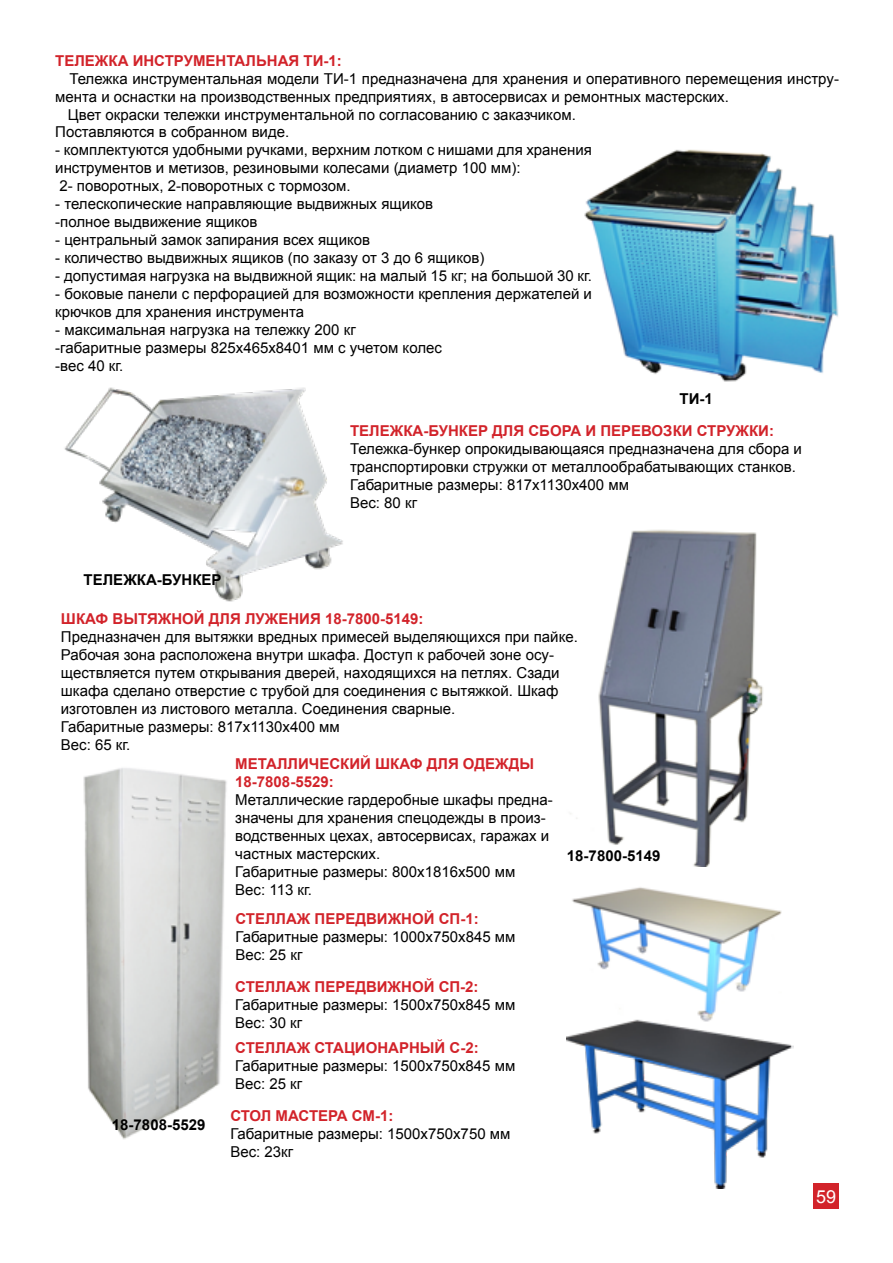
<style>
.page{position:relative;width:893px;height:1263px;background:#fff}
.page>*{position:absolute;margin:0;border:0;box-sizing:border-box;transform-origin:0 0}
.t1{font:18px "Arial";color:#fff}
.t2{font:15px/18px "Arial";color:#000}
.t3{font:700 15px/18px "Arial";color:#d2232a}
.t4{font:700 15px "Arial";color:#000}
.t5{font:700 15px "Arial";letter-spacing:-.025em;color:#d2232a}
</style>
<div class="page">
<img style="left:64px;top:387px;width:279px;height:215px">
<img style="left:570px;top:529px;width:193px;height:338px">
<img style="left:584px;top:149px;width:255px;height:233px">
<img style="left:83px;top:768px;width:144px;height:372px">
<img style="left:572px;top:887px;width:209px;height:131px">
<img style="left:566px;top:1018px;width:227px;height:171px">
<div style="left:813px;top:1183px;width:26px;height:26px;background:#d2232a"></div>
<p class="t3" style="left:55px;top:52px;width:288px">ТЕЛЕЖКА ИНСТРУМЕНТАЛЬНАЯ ТИ-1:</p>
<p class="t2" style="left:69px;top:70px;width:771px">Тележка инструментальная модели ТИ-1 предназначена для хранения и оперативного перемещения инстру-</p>
<p class="t2" style="left:55px;top:88px;width:675px">мента и оснастки на производственных предприятиях, в автосервисах и ремонтных мастерских.</p>
<p class="t2" style="left:68px;top:106px;width:510px">Цвет окраски тележки инструментальной по согласованию с заказчиком.</p>
<p class="t2" style="left:55px;top:123px;width:235px">Поставляются в собранном виде.</p>
<p class="t2" style="left:55px;top:141px;width:538px">- комплектуются удобными ручками, верхним лотком с нишами для хранения инструментов и метизов, резиновыми колесами (диаметр 100 мм):<br>2- поворотных, 2-поворотных с тормозом.</p>
<p class="t2" style="left:55px;top:195px;width:379px">- телескопические направляющие выдвижных ящиков -полное выдвижение ящиков</p>
<p class="t2" style="left:55px;top:231px;width:316px">- центральный замок запирания всех ящиков</p>
<p class="t2" style="left:55px;top:249px;width:431px">- количество выдвижных ящиков (по заказу от 3 до 6 ящиков)</p>
<p class="t2" style="left:55px;top:267px;width:538px">- допустимая нагрузка на выдвижной ящик: на малый 15 кг; на большой 30 кг.</p>
<p class="t2" style="left:55px;top:285px;width:538px">- боковые панели с перфорацией для возможности крепления держателей и крючков для хранения инструмента</p>
<p class="t2" style="left:55px;top:321px;width:388px">- максимальная нагрузка на тележку 200 кг -габаритные размеры 825х465х8401 мм с учетом колес -вес 40 кг.</p>
<p class="t4" style="left:84px;top:570px;width:139px">ТЕЛЕЖКА-БУНКЕР</p>
<p class="t4" style="left:680px;top:388px;width:35px">ТИ-1</p>
<p class="t3" style="left:350px;top:422px;width:425px">ТЕЛЕЖКА-БУНКЕР ДЛЯ СБОРА И ПЕРЕВОЗКИ СТРУЖКИ:</p>
<p class="t2" style="left:350px;top:440px;width:453px">Тележка-бункер опрокидывающаяся предназначена для сбора и транспортировки стружки от металлообрабатывающих станков.<br>Габаритные размеры: 817х1130х400 мм<br>Вес: 80 кг</p>
<p class="t3" style="left:61px;top:610px;width:364px">ШКАФ ВЫТЯЖНОЙ ДЛЯ ЛУЖЕНИЯ 18-7800-5149:</p>
<p class="t2" style="left:61px;top:628px;width:518px">Предназначен для вытяжки вредных примесей выделяющихся при пайке.<br>Рабочая зона расположена внутри шкафа. Доступ к рабочей зоне осу&shy;ществляется путем открывания дверей, находящихся на петлях. Сзади шкафа сделано отверстие с трубой для соединения с вытяжкой. Шкаф изготовлен из листового металла. Соединения сварные.<br>Габаритные размеры: 817х1130х400 мм<br>Вес: 65 кг.</p>
<p class="t4" style="left:112px;top:1114px;width:95px">18-7808-5529</p>
<p class="t3" style="left:235px;top:755px;width:300px">МЕТАЛЛИЧЕСКИЙ ШКАФ ДЛЯ ОДЕЖДЫ<br>18-7808-5529:</p>
<p class="t2" style="left:235px;top:790px;width:319px">Металлические гардеробные шкафы предна&shy;значены для хранения спецодежды в произ&shy;водственных цехах, автосервисах, гаражах и частных мастерских.<br>Габаритные размеры: 800х1816х500 мм<br>Вес: 113 кг.</p>
<p class="t3" style="left:235px;top:910px;width:245px">СТЕЛЛАЖ ПЕРЕДВИЖНОЙ СП-1:</p>
<p class="t2" style="left:235px;top:928px;width:282px">Габаритные размеры: 1000х750х845 мм<br>Вес: 25 кг</p>
<p class="t3" style="left:235px;top:978px;width:245px">СТЕЛЛАЖ ПЕРЕДВИЖНОЙ СП-2:</p>
<p class="t2" style="left:235px;top:996px;width:282px">Габаритные размеры: 1500х750х845 мм<br>Вес: 30 кг</p>
<p class="t3" style="left:235px;top:1039px;width:245px">СТЕЛЛАЖ СТАЦИОНАРНЫЙ С-2:</p>
<p class="t2" style="left:235px;top:1057px;width:282px">Габаритные размеры: 1500х750х845 мм<br>Вес: 25 кг</p>
<p class="t5" style="left:230px;top:1105px;width:164px">СТОЛ МАСТЕРА СМ-1:</p>
<p class="t2" style="left:230px;top:1125px;width:282px">Габаритные размеры: 1500х750х750 мм<br>Вес: 23кг</p>
<p class="t4" style="left:567px;top:845px;width:95px">18-7800-5149</p>
<p class="t1" style="left:816px;top:1185px;width:22px">59</p>
</div>
